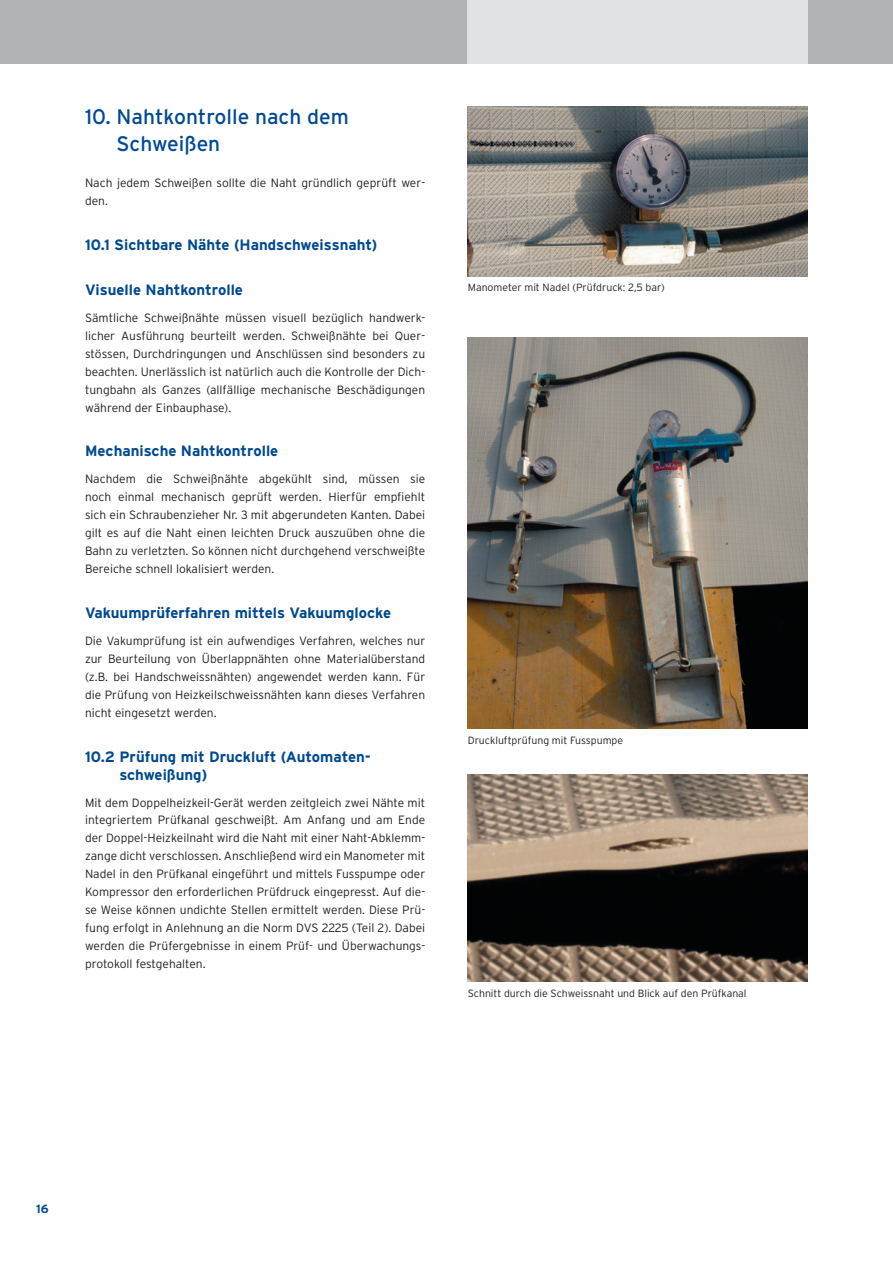
<style>
.page{position:relative;width:893px;height:1263px;background:#fff}
.page>*{position:absolute;margin:0;border:0;box-sizing:border-box;transform-origin:0 0}
._02_Head{font:21px/27px "Interstate";color:#014990}
._03_Subhead{font:700 15px/18px "Interstate";color:#014990}
._01_Lauftext{font:300 12px/18px "Interstate";color:#231f20;text-align:justify}
.t1{font:700 12px "Interstate";color:#014990}
._11_BU{font:300 10.5px "Interstate";color:#231f20}
</style>
<div class="page">
<div style="left:0;top:0;width:893px;height:64px;background:#b2b3b7"></div>
<div style="left:468px;top:0;width:340px;height:64px;background:#e1e2e4"></div>
<img style="left:468px;top:106px;width:340px;height:170px">
<img style="left:468px;top:774px;width:340px;height:207px">
<img style="left:468px;top:338px;width:340px;height:391px">
<p class="_02_Head" style="left:117px;top:103px;width:234px;text-indent:-32px">10. Nahtkontrolle nach dem<br>Schweißen</p>
<p class="_01_Lauftext" style="left:85px;top:174px;width:342px">Nach jedem Schweißen sollte die Naht gründlich geprüft wer&shy;den.</p>
<p class="_03_Subhead" style="left:85px;top:236px;width:294px">10.1 Sichtbare Nähte (Handschweissnaht)</p>
<p class="_03_Subhead" style="left:85px;top:280px;width:159px">Visuelle Nahtkontrolle</p>
<p class="_01_Lauftext" style="left:85px;top:308px;width:342px">Sämtliche Schweißnähte müssen visuell bezüglich handwerk&shy;licher Ausführung beurteilt werden. Schweißnähte bei Quer&shy;stössen, Durchdringungen und Anschlüssen sind besonders zu beachten. Unerlässlich ist natürlich auch die Kontrolle der Dich&shy;tungbahn als Ganzes (allfällige mechanische Beschädigungen während der Einbauphase).</p>
<p class="_03_Subhead" style="left:85px;top:442px;width:195px">Mechanische Nahtkontrolle</p>
<p class="_01_Lauftext" style="left:85px;top:470px;width:342px">Nachdem die Schweißnähte abgekühlt sind, müssen sie noch einmal mechanisch geprüft werden. Hierfür empfiehlt sich ein Schraubenzieher Nr. 3 mit abgerundeten Kanten. Dabei gilt es auf die Naht einen leichten Druck auszuüben ohne die Bahn zu verletzten. So können nicht durchgehend verschweißte Bereiche schnell lokalisiert werden.</p>
<p class="_03_Subhead" style="left:85px;top:604px;width:308px">Vakuumprüferfahren mittels Vakuumglocke</p>
<p class="_01_Lauftext" style="left:85px;top:632px;width:342px">Die Vakumprüfung ist ein aufwendiges Verfahren, welches nur zur Beurteilung von Überlappnähten ohne Materialüberstand (z.B. bei Handschweissnähten) angewendet werden kann. Für die Prüfung von Heizkeilschweissnähten kann dieses Verfahren nicht eingesetzt werden.</p>
<p class="_03_Subhead" style="left:119px;top:747px;width:251px;text-indent:-34px">10.2 Prüfung mit Druckluft (Automaten&shy;schweißung)</p>
<p class="_01_Lauftext" style="left:85px;top:793px;width:342px">Mit dem Doppelheizkeil-Gerät werden zeitgleich zwei Nähte mit integriertem Prüfkanal geschweißt. Am Anfang und am Ende der Doppel-Heizkeilnaht wird die Naht mit einer Naht-Abklemm&shy;zange dicht verschlossen. Anschließend wird ein Manometer mit Nadel in den Prüfkanal eingeführt und mittels Fusspumpe oder Kompressor den erforderlichen Prüfdruck eingepresst. Auf die&shy;se Weise können undichte Stellen ermittelt werden. Diese Prü&shy;fung erfolgt in Anlehnung an die Norm DVS 2225 (Teil 2). Dabei werden die Prüfergebnisse in einem Prüf- und Überwachungs&shy;protokoll festgehalten.</p>
<p class="_11_BU" style="left:468px;top:281px;width:198px">Manometer mit Nadel (Prüfdruck: 2,5 bar)</p>
<p class="_11_BU" style="left:468px;top:734px;width:157px">Druckluftprüfung mit Fusspumpe</p>
<p class="_11_BU" style="left:468px;top:987px;width:280px">Schnitt durch die Schweissnaht und Blick auf den Prüfkanal</p>
<p class="t1" style="left:36px;top:1202px;width:14px">16</p>
</div>
